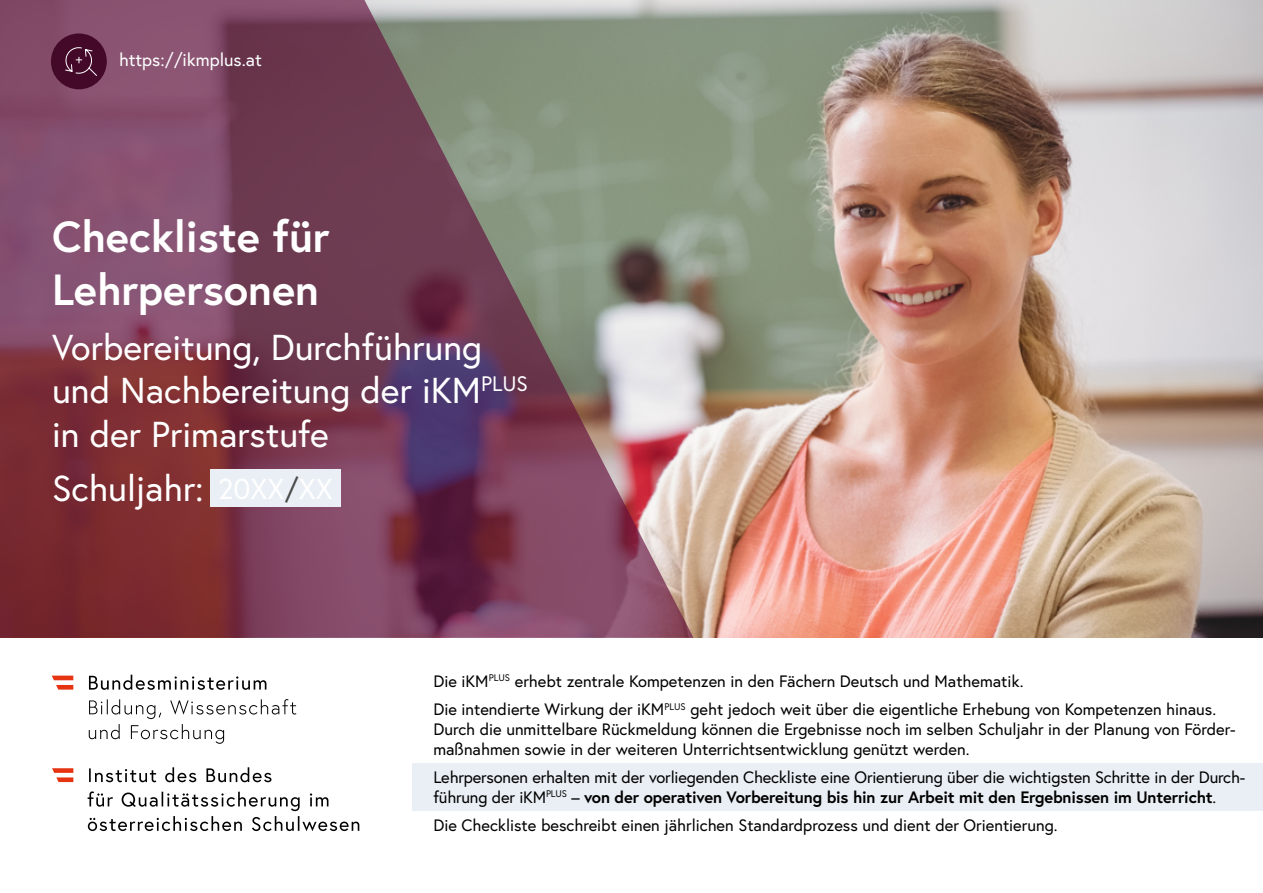
<style>
.page{position:relative;width:1263px;height:893px;background:#fff}
.page>*{position:absolute;margin:0;border:0;box-sizing:border-box;transform-origin:0 0}
.t1{font:700 43.5px/52.2px "Europa Austria";color:#fff}
.t2{font:36px/43.2px "Europa Austria";color:#fff}
.HL{font:18px "Europa Austria";color:#fff}
.Absatz-Start{font:16.5px/19.8px "Europa Austria";color:#000}
.s1{font-weight:700}
</style>
<div class="page">
<img style="left:693px;top:0;width:570px;height:638px">
<svg style="left:0;top:0;width:693px;height:638px;background:#805463"></svg>
<div style="left:210px;top:470px;width:131px;height:37px;background:#eaeff5"></div>
<div style="left:51px;top:33px;width:56px;height:56px;background:#440829;border-radius:50%"></div>
<svg style="left:65px;top:47px;width:32px;height:29px"></svg>
<div style="left:412px;top:763px;width:851px;height:48px;background:#eaeff5"></div>
<svg style="left:88px;top:791px;width:271px;height:40px"></svg>
<svg style="left:89px;top:767px;width:182px;height:15px"></svg>
<svg style="left:52px;top:768px;width:21px;height:14px"></svg>
<svg style="left:89px;top:699px;width:207px;height:45px"></svg>
<svg style="left:89px;top:675px;width:177px;height:15px"></svg>
<svg style="left:52px;top:676px;width:21px;height:14px"></svg>
<p class="HL" style="left:119px;top:48px;width:144px">https://ikmplus.at</p>
<h1 class="t1" style="left:52px;top:210px;width:279px">Checkliste für<br>Lehrpersonen</h1>
<h2 class="t2" style="left:52px;top:325px;width:477px">Vorbereitung, Durchführung und Nachbereitung der iKM<sup>PLUS </sup>in der Primarstufe</h2>
<h2 class="t2" style="left:52px;top:466px;width:153px">Schuljahr:</h2>
<p class="Absatz-Start" style="left:433px;top:671px;width:591px">Die iKM<sup>PLUS</sup> erhebt zentrale Kompetenzen in den Fächern Deutsch und Mathematik.</p>
<p class="Absatz-Start" style="left:433px;top:699px;width:804px">Die intendierte Wirkung der iKM<sup>PLUS</sup> geht jedoch weit über die eigentliche Erhebung von Kompetenzen hinaus.<br>Durch die unmittelbare Rückmeldung können die Ergebnisse noch im selben Schuljahr in der Planung von Förder&shy;maßnahmen sowie in der weiteren Unterrichtsentwicklung genützt werden.</p>
<p class="Absatz-Start" style="left:433px;top:767px;width:813px">Lehrpersonen erhalten mit der vorliegenden Checkliste eine Orientierung über die wichtigsten Schritte in der Durch&shy;führung der iKM<sup>PLUS</sup> – <span class="s1">von der operativen Vorbereitung bis hin zur Arbeit mit den Ergebnissen im Unterricht</span>.</p>
<p class="Absatz-Start" style="left:433px;top:815px;width:626px">Die Checkliste beschreibt einen jährlichen Standardprozess und dient der Orientierung.</p>
</div>
